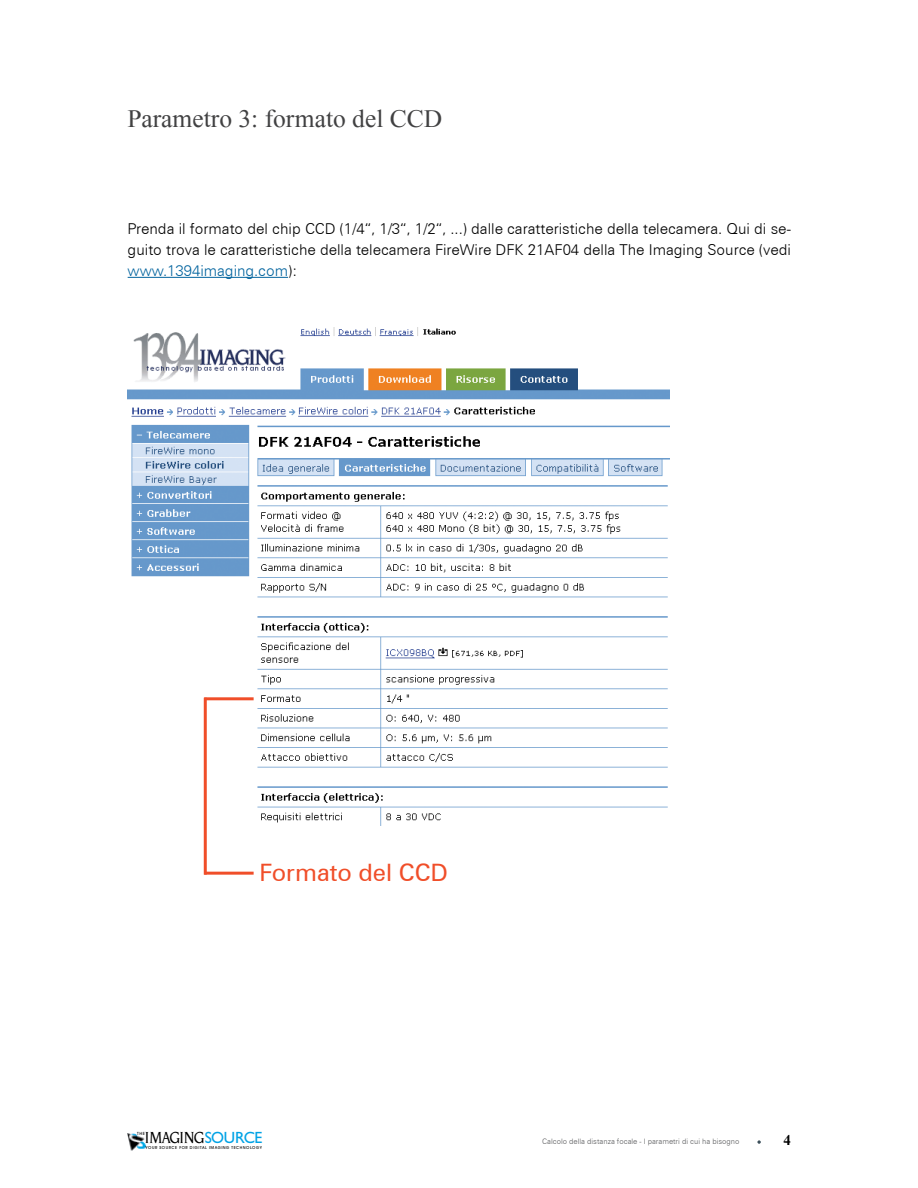
<style>
.page{position:relative;width:918px;height:1188px;background:#fff}
.page>*{position:absolute;margin:0;border:0;box-sizing:border-box;transform-origin:0 0}
.t1{font:25.5px "Times New Roman";color:#414142}
.t2{font:24px "Zurich BT";color:#f04e29}
.t3{font:500 17.4px "Novarese";letter-spacing:-.06em;color:#000;scale:.82 1}
.t4{font:300 15px/21px "Zurich BT";color:#000;text-align:justify}
.t5{font:300 7.5px "Zurich BT";color:#58595b}
.t6{font:500 4.2px "Avant Garde";color:#000}
.t7{font:500 4.05px "Avant Garde";letter-spacing:.11em;color:#000}
.s1{color:#00639e}
.s2{font-family:"Gill Sans";font-weight:400;font-size:16.35px;color:#00a2e5}
</style>
<div class="page">
<svg style="left:757px;top:1140px;width:4px;height:4px"></svg>
<img style="left:128px;top:1134px;width:17px;height:17px">
<hr style="left:128px;top:277px;width:160px;height:1px;background:#00639e">
<img style="left:128px;top:327px;width:541px;height:499px">
<hr style="left:204px;top:697px;width:50px;height:3px;background:#f04e29">
<hr style="left:204px;top:698px;width:3px;height:177px;background:#f04e29">
<hr style="left:204px;top:872px;width:50px;height:3px;background:#f04e29">
<h1 class="t1" style="left:128px;top:104px;width:316px">Parametro 3: formato del CCD</h1>
<p class="t4" style="left:128px;top:218px;width:665px">Prenda il formato del chip CCD (1/4“, 1/3“, 1/2“, ...) dalle caratteristiche della telecamera. Qui di se&shy;guito trova le caratteristiche della telecamera FireWire DFK 21AF04 della The Imaging Source (vedi <span class="s1">www.1394imaging.com</span>):</p>
<h2 class="t2" style="left:259px;top:858px;width:190px">Formato del CCD</h2>
<p class="t3" style="left:145px;top:1126px;width:145px">IMAGING<span class="s2">SOURCE</span></p>
<p class="t5" style="left:542px;top:1137px;width:199px">Calcolo della distanza focale - I parametri di cui ha bisogno</p>
<p class="t6" style="left:137px;top:1131px;width:9px">THE</p>
<p class="t7" style="left:146px;top:1144px;width:118px">YOUR SOURCE FOR DIGITAL IMAGING TECHNOLOGY</p>
</div>
